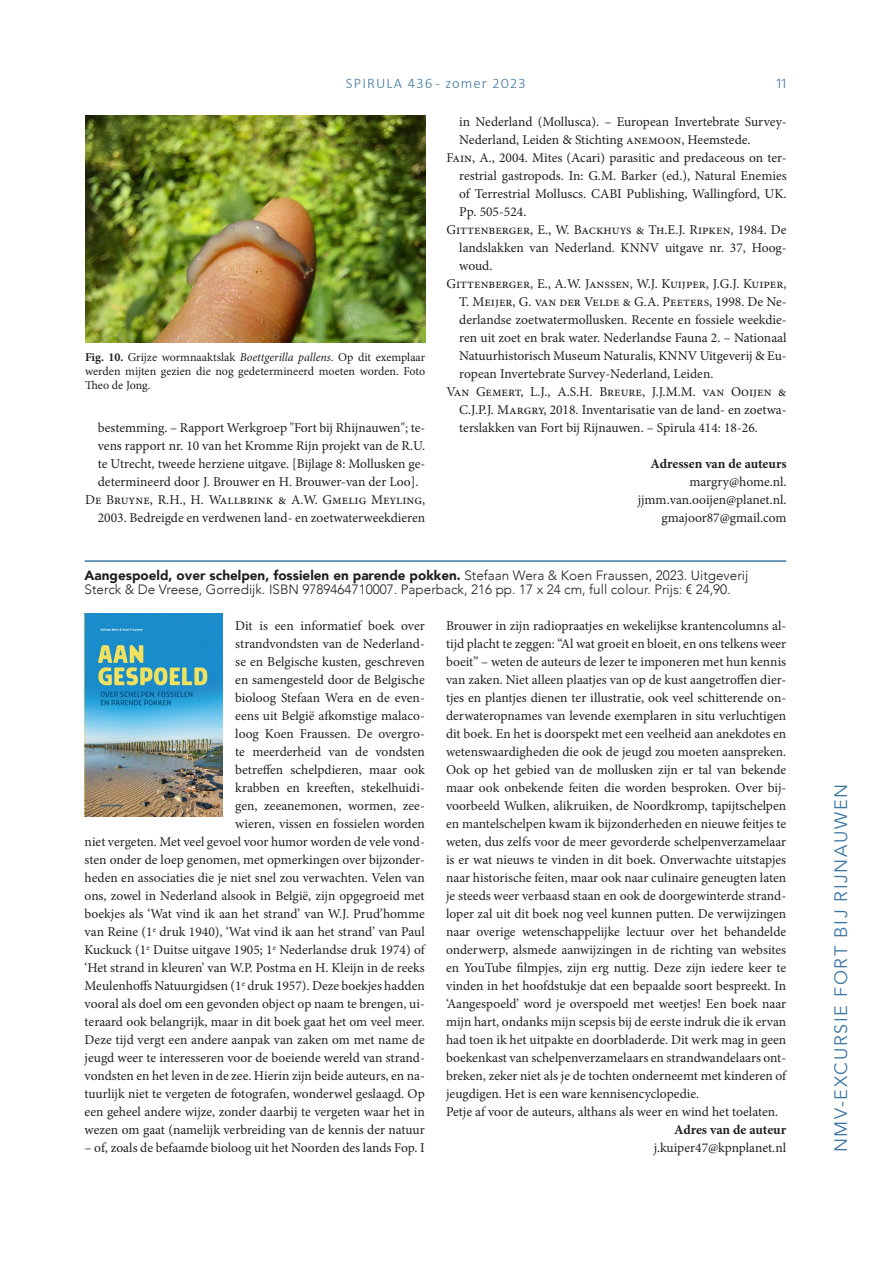
<style>
.page{position:relative;width:893px;height:1263px;background:#fff}
.page>*{position:absolute;margin:0;border:0;box-sizing:border-box;transform-origin:0 0}
.t1{font:18px "Avenir";letter-spacing:.09em;color:#3d76a1}
.t2{font:300 14.7px "Calibri";letter-spacing:.08em;color:#3d76a1}
.t3{font:13.5px/18px "Minion Pro";color:#231f20;text-align:right}
.t4{font:300 13.5px/14.5px "Avenir";color:#231f20}
.t5{font:13.5px "Minion Pro";letter-spacing:-.02em;color:#231f20}
.t6{font:13.5px "Minion Pro";letter-spacing:-.025em;color:#231f20}
.t7{font:700 13.5px "Minion Pro";color:#231f20}
.t8{font:12px/14.4px "Minion Pro";letter-spacing:-.01em;color:#231f20;text-align:justify}
.s1{font-weight:700}
.s2{font-style:italic}
.s3{font-weight:900}
</style>
<div class="page">
<img style="left:85px;top:115px;width:340px;height:227px">
<hr style="left:85px;top:560px;width:701px;height:2px;background:#3d76a1">
<img style="left:85px;top:614px;width:138px;height:202px">
<p class="t2" style="left:346px;top:74px;width:181px">SPIRULA 436 - zomer 2023</p>
<p class="t2" style="left:777px;top:74px;width:12px">11</p>
<p class="t8" style="left:85px;top:350px;width:342px"><span class="s1">Fig. 10.</span> Grijze wormnaaktslak <span class="s2">Boettgerilla pallens</span>. Op dit exemplaar werden mijten gezien die nog gedetermineerd moeten worden. Foto Theo de Jong.</p>
<p class="t3" style="left:98px;top:419px;width:329px">bestemming. – Rapport Werkgroep "Fort bij Rhijnauwen"; te-</p>
<p class="t3" style="left:98px;top:437px;width:329px">vens rapport nr. 10 van het Kromme Rijn projekt van de R.U.</p>
<p class="t3" style="left:98px;top:455px;width:329px">te Utrecht, tweede herziene uitgave. [Bijlage 8: Mollusken ge-</p>
<p class="t3" style="left:98px;top:473px;width:322px">determineerd door J. Brouwer en H. Brouwer-van der Loo].</p>
<p class="t3" style="left:85px;top:491px;width:342px">De Bruyne, R.H., H. Wallbrink &amp; A.W. Gmelig Meyling,</p>
<p class="t3" style="left:98px;top:509px;width:329px">2003. Bedreigde en verdwenen land- en zoetwaterweekdieren</p>
<p class="t5" style="left:459px;top:113px;width:329px">in Nederland (Mollusca). – European Invertebrate Survey-</p>
<p class="t3" style="left:459px;top:131px;width:293px">Nederland, Leiden &amp; Stichting anemoon, Heemstede.</p>
<p class="t3" style="left:446px;top:149px;width:342px">Fain, A., 2004. Mites (Acari) parasitic and predaceous on ter-</p>
<p class="t3" style="left:459px;top:167px;width:329px">restrial gastropods. In: G.M. Barker (ed.), Natural Enemies</p>
<p class="t3" style="left:459px;top:185px;width:329px">of Terrestrial Molluscs. CABI Publishing, Wallingford, UK.</p>
<p class="t3" style="left:459px;top:203px;width:69px">Pp. 505-524.</p>
<p class="t3" style="left:446px;top:221px;width:342px">Gittenberger, E., W. Backhuys &amp; Th.E.J. Ripken, 1984. De</p>
<p class="t3" style="left:459px;top:239px;width:329px">landslakken van Nederland. KNNV uitgave nr. 37, Hoog-</p>
<p class="t3" style="left:459px;top:257px;width:35px">woud.</p>
<p class="t3" style="left:446px;top:275px;width:342px">Gittenberger, E., A.W. Janssen, W.J. Kuijper, J.G.J. Kuiper,</p>
<p class="t3" style="left:459px;top:293px;width:329px">T. Meijer, G. van der Velde &amp; G.A. Peeters, 1998. De Ne-</p>
<p class="t3" style="left:459px;top:311px;width:329px">derlandse zoetwatermollusken. Recente en fossiele weekdie-</p>
<p class="t3" style="left:459px;top:329px;width:329px">ren uit zoet en brak water. Nederlandse Fauna 2. – Nationaal</p>
<p class="t6" style="left:459px;top:347px;width:329px">Natuurhistorisch Museum Naturalis, KNNV Uitgeverij &amp; Eu-</p>
<p class="t3" style="left:459px;top:365px;width:256px">ropean Invertebrate Survey-Nederland, Leiden.</p>
<p class="t3" style="left:446px;top:383px;width:342px">Van Gemert, L.J., A.S.H. Breure, J.J.M.M. van Ooijen &amp;</p>
<p class="t3" style="left:459px;top:401px;width:329px">C.J.P.J. Margry, 2018. Inventarisatie van de land- en zoetwa-</p>
<p class="t3" style="left:459px;top:419px;width:300px">terslakken van Fort bij Rijnauwen. – Spirula 414: 18-26.</p>
<p class="t7" style="left:651px;top:454px;width:138px">Adressen van de auteurs</p>
<p class="t3" style="left:638px;top:473px;width:150px">margry@home.nl. jjmm.van.ooijen@planet.nl. gmajoor87@gmail.com</p>
<p class="t4" style="left:85px;top:568px;width:665px"><span class="s3">Aangespoeld, over schelpen, fossielen en parende pokken.</span> Stefaan Wera &amp; Koen Fraussen, 2023. Uitgeverij<br>Sterck &amp; De Vreese, Gorredijk. ISBN 9789464710007. Paperback, 216 pp. 17 x 24 cm, full colour. Prijs: € 24,90.</p>
<p class="t3" style="left:446px;top:617px;width:342px;text-align:left">Brouwer in zijn radiopraatjes en wekelijkse krantencolumns al&shy;tijd placht te zeggen: “Al wat groeit en bloeit, en ons telkens weer boeit” – weten de auteurs de lezer te imponeren met hun kennis van zaken. Niet alleen plaatjes van op de kust aangetroffen dier&shy;tjes en plantjes dienen ter illustratie, ook veel schitterende on&shy;derwateropnames van levende exemplaren in situ verluchtigen dit boek. En het is doorspekt met een veelheid aan anekdotes en wetenswaardigheden die ook de jeugd zou moeten aanspreken.<br>Ook op het gebied van de mollusken zijn er tal van bekende maar ook onbekende feiten die worden besproken. Over bij&shy;voorbeeld Wulken, alikruiken, de Noordkromp, tapijtschelpen en mantelschelpen kwam ik bijzonderheden en nieuwe feitjes te weten, dus zelfs voor de meer gevorderde schelpenverzamelaar is er wat nieuws te vinden in dit boek. Onverwachte uitstapjes naar historische feiten, maar ook naar culinaire geneugten laten je steeds weer verbaasd staan en ook de doorgewinterde strand&shy;loper zal uit dit boek nog veel kunnen putten. De verwijzingen naar overige wetenschappelijke lectuur over het behandelde onderwerp, alsmede aanwijzingen in de richting van websites en YouTube filmpjes, zijn erg nuttig. Deze zijn iedere keer te vinden in het hoofdstukje dat een bepaalde soort bespreekt. In ‘Aangespoeld’ word je overspoeld met weetjes! Een boek naar mijn hart, ondanks mijn scepsis bij de eerste indruk die ik ervan had toen ik het uitpakte en doorbladerde. Dit werk mag in geen boekenkast van schelpenverzamelaars en strandwandelaars ont&shy;breken, zeker niet als je de tochten onderneemt met kinderen of jeugdigen. Het is een ware kennisencyclopedie.<br>Petje af voor de auteurs, althans als weer en wind het toelaten.</p>
<p class="t7" style="left:674px;top:1120px;width:114px">Adres van de auteur</p>
<p class="t3" style="left:654px;top:1139px;width:134px">j.kuiper47@kpnplanet.nl</p>
<p class="t3" style="left:85px;top:617px;width:342px">Dit is een informatief boek over<br>strandvondsten van de Nederland-<br>se en Belgische kusten, geschreven<br>en samengesteld door de Belgische<br>bioloog Stefaan Wera en de even-<br>eens uit België afkomstige malaco-<br>loog Koen Fraussen. De overgro-<br>te meerderheid van de vondsten<br>betreffen schelpdieren, maar ook<br>krabben en kreeften, stekelhuidi-<br>gen, zeeanemonen, wormen, zee-<br>wieren, vissen en fossielen worden<br>niet vergeten. Met veel gevoel voor humor worden de vele vond&shy;sten onder de loep genomen, met opmerkingen over bijzonder&shy;heden en associaties die je niet snel zou verwachten. Velen van ons, zowel in Nederland alsook in België, zijn opgegroeid met boekjes als ‘Wat vind ik aan het strand’ van W.J. Prud’homme van Reine (1<sup>e</sup> druk 1940), ‘Wat vind ik aan het strand’ van Paul Kuckuck (1<sup>e</sup> Duitse uitgave 1905; 1<sup>e</sup> Nederlandse druk 1974) of ‘Het strand in kleuren’ van W.P. Postma en H. Kleijn in de reeks Meulenhoffs Natuurgidsen (1<sup>e</sup> druk 1957). Deze boekjes hadden vooral als doel om een gevonden object op naam te brengen, ui&shy;teraard ook belangrijk, maar in dit boek gaat het om veel meer.<br>Deze tijd vergt een andere aanpak van zaken om met name de jeugd weer te interesseren voor de boeiende wereld van strand&shy;vondsten en het leven in de zee. Hierin zijn beide auteurs, en na&shy;tuurlijk niet te vergeten de fotografen, wonderwel geslaagd. Op een geheel andere wijze, zonder daarbij te vergeten waar het in wezen om gaat (namelijk verbreiding van de kennis der natuur</p>
<p class="t3" style="left:85px;top:1139px;width:342px">– of, zoals de befaamde bioloog uit het Noorden des lands Fop. I</p>
<h1 class="t1" style="left:830px;top:1152px;width:370px;rotate:-90deg">NMV-EXCURSIE FORT BIJ RIJNAUWEN</h1>
</div>
